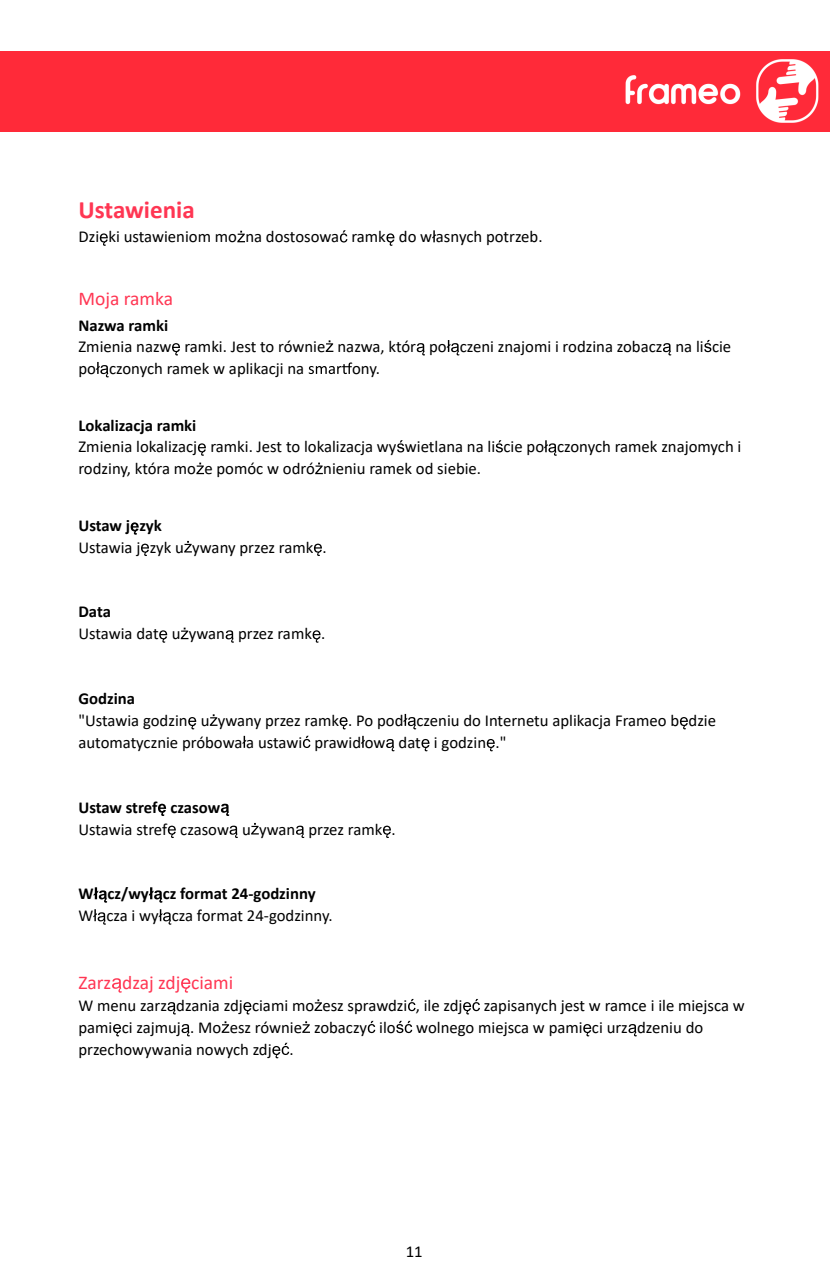
<style>
.page{position:relative;width:830px;height:1276px;background:#fff}
.page>*{position:absolute;margin:0;border:0;box-sizing:border-box;transform-origin:0 0}
.t1{font:700 24.97px "Calibri";color:#ff3653}
.t2{font:19.57px "Calibri";color:#ff3653}
.t3{font:16.65px/21.8px "Calibri";color:#000}
.t4{font:700 16.65px "Calibri";color:#000}
</style>
<div class="page">
<svg style="left:100px;top:233px;width:8px;height:13px"></svg>
<svg style="left:237px;top:231px;width:8px;height:11px"></svg>
<svg style="left:340px;top:230px;width:7px;height:12px"></svg>
<svg style="left:386px;top:233px;width:8px;height:13px"></svg>
<svg style="left:432px;top:230px;width:3px;height:12px"></svg>
<svg style="left:172px;top:343px;width:8px;height:12px"></svg>
<svg style="left:325px;top:340px;width:8px;height:12px"></svg>
<svg style="left:416px;top:343px;width:9px;height:12px"></svg>
<svg style="left:446px;top:340px;width:13px;height:15px"></svg>
<svg style="left:663px;top:343px;width:8px;height:12px"></svg>
<svg style="left:704px;top:340px;width:7px;height:12px"></svg>
<svg style="left:96px;top:362px;width:13px;height:15px"></svg>
<svg style="left:308px;top:362px;width:44px;height:12px"></svg>
<svg style="left:198px;top:443px;width:8px;height:13px"></svg>
<svg style="left:397px;top:440px;width:7px;height:12px"></svg>
<svg style="left:495px;top:440px;width:7px;height:12px"></svg>
<svg style="left:544px;top:440px;width:12px;height:16px"></svg>
<svg style="left:196px;top:462px;width:8px;height:12px"></svg>
<svg style="left:315px;top:462px;width:8px;height:12px"></svg>
<svg style="left:130px;top:522px;width:9px;height:13px"></svg>
<svg style="left:141px;top:543px;width:8px;height:13px"></svg>
<svg style="left:184px;top:541px;width:8px;height:11px"></svg>
<svg style="left:314px;top:543px;width:8px;height:13px"></svg>
<svg style="left:159px;top:630px;width:8px;height:13px"></svg>
<svg style="left:181px;top:627px;width:7px;height:12px"></svg>
<svg style="left:225px;top:630px;width:9px;height:13px"></svg>
<svg style="left:312px;top:630px;width:8px;height:13px"></svg>
<svg style="left:188px;top:717px;width:8px;height:12px"></svg>
<svg style="left:210px;top:714px;width:7px;height:12px"></svg>
<svg style="left:339px;top:717px;width:8px;height:12px"></svg>
<svg style="left:403px;top:714px;width:13px;height:15px"></svg>
<svg style="left:679px;top:717px;width:8px;height:12px"></svg>
<svg style="left:242px;top:736px;width:4px;height:12px"></svg>
<svg style="left:303px;top:736px;width:7px;height:12px"></svg>
<svg style="left:361px;top:736px;width:3px;height:12px"></svg>
<svg style="left:386px;top:739px;width:8px;height:12px"></svg>
<svg style="left:421px;top:739px;width:8px;height:12px"></svg>
<svg style="left:486px;top:739px;width:8px;height:12px"></svg>
<svg style="left:158px;top:803px;width:8px;height:13px"></svg>
<svg style="left:221px;top:803px;width:8px;height:13px"></svg>
<svg style="left:168px;top:825px;width:8px;height:13px"></svg>
<svg style="left:229px;top:825px;width:9px;height:13px"></svg>
<svg style="left:251px;top:823px;width:8px;height:11px"></svg>
<svg style="left:296px;top:825px;width:8px;height:13px"></svg>
<svg style="left:383px;top:825px;width:8px;height:13px"></svg>
<svg style="left:94px;top:887px;width:13px;height:15px"></svg>
<svg style="left:149px;top:887px;width:13px;height:15px"></svg>
<svg style="left:93px;top:909px;width:13px;height:15px"></svg>
<svg style="left:159px;top:909px;width:12px;height:15px"></svg>
<svg style="left:112px;top:978px;width:10px;height:14px"></svg>
<svg style="left:181px;top:978px;width:9px;height:14px"></svg>
<svg style="left:167px;top:1002px;width:9px;height:12px"></svg>
<svg style="left:243px;top:1002px;width:8px;height:12px"></svg>
<svg style="left:314px;top:999px;width:8px;height:12px"></svg>
<svg style="left:408px;top:999px;width:7px;height:12px"></svg>
<svg style="left:463px;top:999px;width:16px;height:15px"></svg>
<svg style="left:113px;top:1024px;width:8px;height:12px"></svg>
<svg style="left:181px;top:1024px;width:9px;height:12px"></svg>
<svg style="left:221px;top:1021px;width:8px;height:12px"></svg>
<svg style="left:302px;top:1021px;width:8px;height:12px"></svg>
<svg style="left:367px;top:1021px;width:8px;height:12px"></svg>
<svg style="left:396px;top:1021px;width:16px;height:12px"></svg>
<svg style="left:583px;top:1024px;width:8px;height:12px"></svg>
<svg style="left:628px;top:1024px;width:8px;height:12px"></svg>
<svg style="left:272px;top:1042px;width:17px;height:16px"></svg>
<div style="left:0;top:52px;width:828px;height:79px;background:#ff2a39"></div>
<h1 class="t1" style="left:78px;top:192px;width:118px">Ustawienia</h1>
<p class="t3" style="left:78px;top:225px;width:465px">Dzi ki ustawieniom mo na dostosowa ramk do w asnych potrzeb.</p>
<p class="t2" style="left:78px;top:285px;width:96px">Moja ramka</p>
<p class="t4" style="left:78px;top:313px;width:91px">Nazwa ramki</p>
<p class="t3" style="left:78px;top:335px;width:654px">Zmienia nazw ramki. Jest to równie nazwa, któr po czeni znajomi i rodzina zobacz na li cie po czonych ramek w aplikacji na</p>
<p class="t3" style="left:352px;top:357px;width:29px">ony.</p>
<p class="t4" style="left:78px;top:414px;width:119px">Lokalizacja ramki</p>
<p class="t3" style="left:78px;top:435px;width:664px">Zmienia lokalizacj ramki. Jest to lokalizacja wy wietlana na li cie po czonych ramek znajomych i rodziny, która mo e pomóc w odró nieniu ramek od siebie.</p>
<p class="t4" style="left:78px;top:514px;width:85px">Ustaw j zyk</p>
<p class="t3" style="left:78px;top:535px;width:250px">Ustawia j zyk u ywany przez ramk .</p>
<p class="t4" style="left:78px;top:600px;width:34px">Data</p>
<p class="t3" style="left:78px;top:622px;width:248px">Ustawia dat u ywan przez ramk .</p>
<p class="t4" style="left:78px;top:686px;width:58px">Godzina</p>
<p class="t3" style="left:78px;top:709px;width:639px">"Ustawia godzin u ywany przez ramk . Po pod czeniu do Internetu aplikacja Frameo b dzie automatycznie próbowa a ustawi prawid ow dat i godzin ."</p>
<p class="t4" style="left:78px;top:795px;width:143px">Ustaw stref czasow</p>
<p class="t3" style="left:78px;top:817px;width:319px">Ustawia stref czasow u ywan przez ramk .</p>
<p class="t4" style="left:78px;top:882px;width:238px">W cz/wy cz format 24-godzinny</p>
<p class="t3" style="left:78px;top:904px;width:256px">W cza i wy cza format 24-godzinny.</p>
<p class="t2" style="left:78px;top:968px;width:156px">Zarz dzaj zdj ciami</p>
<p class="t3" style="left:78px;top:994px;width:385px">W menu zarz dzania zdj ciami mo esz sprawdzi , ile zdj</p>
<p class="t3" style="left:78px;top:994px;width:667px;text-indent:405px">zapisanych jest w ramce i ile miejsca w pami ci zajmuj . Mo esz równie zobaczy ilo wolnego miejsca w pami ci urz dzeniu do przechowywania nowych zdj .</p>
<p class="t3" style="left:405px;top:1240px;width:18px">11</p>
</div>
